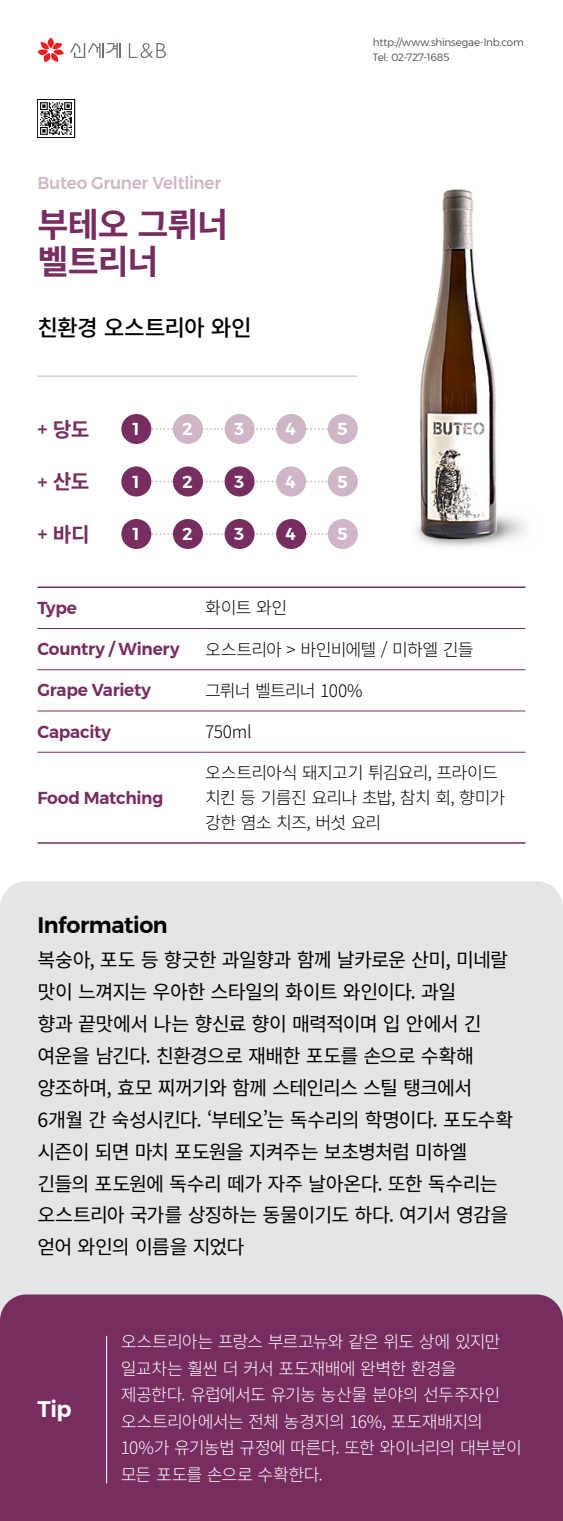
<style>
.page{position:relative;width:563px;height:1521px;background:#fff}
.page>*{position:absolute;margin:0;border:0;box-sizing:border-box;transform-origin:0 0}
.와인제목_45{font:700 33.75px/37.5px "Source Han Sans K";letter-spacing:-.035em;color:#772d60}
.t1{font:600 22.5px "Montserrat";letter-spacing:-.02em;color:#000}
.와인소개_30{font:500 22.5px "Source Han Sans K";letter-spacing:-.03em;color:#000}
.본문영문_30{font:600 22.5px "Montserrat";color:#fff}
.본문_26{font:700 20.25px "Source Han Sans K";color:#772d60}
.t2{font:19.5px/31.9px "Source Han Sans K";letter-spacing:-.04em;color:#000}
.표__팁_23{font:300 17.25px/26.6px "Source Han Sans K";letter-spacing:-.045em;color:#fff}
.표__팁_23-2{font:300 17.25px/24.8px "Source Han Sans K";letter-spacing:-.05em;color:#000}
.표_영문{font:600 17.25px "Montserrat";letter-spacing:-.015em;color:#772d60}
.와인영문_23{font:500 17.25px "Montserrat";letter-spacing:-.015em;color:#cfb6c7}
.표_영문-2{font:600 17.25px "Montserrat";color:#fff}
.신세계_주소전화_14{font:300 10.5px "Montserrat";letter-spacing:-.015em;color:#333}
.s1{font-family:"Montserrat";font-weight:500}
</style>
<div class="page">
<img style="left:323px;top:189px;width:203px;height:360px">
<svg style="left:38px;top:38px;width:26px;height:24px"></svg>
<svg style="left:70px;top:43px;width:50px;height:15px"></svg>
<svg style="left:129px;top:43px;width:37px;height:15px"></svg>
<img style="left:40px;top:100px;width:35px;height:37px">
<svg style="left:151px;top:428px;width:177px;height:2px"></svg>
<div style="left:121px;top:414px;width:30px;height:30px;background:#772d60;border-radius:50%"></div>
<div style="left:173px;top:414px;width:30px;height:30px;background:#cfb6c7;border-radius:50%"></div>
<div style="left:224px;top:414px;width:30px;height:30px;background:#cfb6c7;border-radius:50%"></div>
<div style="left:276px;top:414px;width:30px;height:30px;background:#cfb6c7;border-radius:50%"></div>
<div style="left:328px;top:414px;width:30px;height:30px;background:#cfb6c7;border-radius:50%"></div>
<svg style="left:151px;top:481px;width:177px;height:1px"></svg>
<div style="left:121px;top:466px;width:30px;height:30px;background:#772d60;border-radius:50%"></div>
<div style="left:173px;top:466px;width:30px;height:30px;background:#772d60;border-radius:50%"></div>
<div style="left:224px;top:466px;width:30px;height:30px;background:#772d60;border-radius:50%"></div>
<div style="left:276px;top:466px;width:30px;height:30px;background:#cfb6c7;border-radius:50%"></div>
<div style="left:328px;top:466px;width:30px;height:30px;background:#cfb6c7;border-radius:50%"></div>
<svg style="left:151px;top:533px;width:177px;height:2px"></svg>
<div style="left:121px;top:519px;width:30px;height:30px;background:#772d60;border-radius:50%"></div>
<div style="left:173px;top:519px;width:30px;height:30px;background:#772d60;border-radius:50%"></div>
<div style="left:224px;top:519px;width:30px;height:30px;background:#772d60;border-radius:50%"></div>
<div style="left:276px;top:519px;width:30px;height:30px;background:#772d60;border-radius:50%"></div>
<div style="left:328px;top:519px;width:30px;height:30px;background:#cfb5c7;border-radius:50%"></div>
<hr style="left:38px;top:376px;width:320px;height:1px;background:#cfb6c7">
<hr style="left:38px;top:628px;width:167px;height:1px;background:#772d60">
<hr style="left:205px;top:628px;width:320px;height:1px;background:#772d60">
<hr style="left:38px;top:669px;width:167px;height:1px;background:#772d60">
<hr style="left:205px;top:669px;width:320px;height:1px;background:#772d60">
<hr style="left:38px;top:711px;width:167px;height:1px;background:#772d60">
<hr style="left:205px;top:711px;width:320px;height:1px;background:#772d60">
<hr style="left:38px;top:752px;width:167px;height:1px;background:#772d60">
<hr style="left:205px;top:752px;width:320px;height:1px;background:#772d60">
<hr style="left:38px;top:586px;width:167px;height:2px;background:#772d60">
<hr style="left:205px;top:586px;width:320px;height:2px;background:#772d60">
<hr style="left:38px;top:842px;width:167px;height:2px;background:#772d60">
<hr style="left:205px;top:842px;width:320px;height:2px;background:#772d60">
<div style="left:0;top:881px;width:562px;height:413px;background:#e4e5e7;border-radius:26px"></div>
<div style="left:0;top:1294px;width:562px;height:227px;background:#772d60;border-radius:26px"></div>
<hr style="left:106px;top:1336px;width:1px;height:148px;background:#fff">
<p class="신세계_주소전화_14" style="left:372px;top:35px;width:152px">http://www.shinsegae-lnb.com</p>
<p class="신세계_주소전화_14" style="left:372px;top:49px;width:78px">Tel: 02-727-1685</p>
<p class="와인영문_23" style="left:38px;top:170px;width:185px">Buteo Gruner Veltliner</p>
<p class="와인제목_45" style="left:38px;top:206px;width:192px">부테오 그뤼너 벨트리너</p>
<p class="와인소개_30" style="left:38px;top:315px;width:216px">친환경 오스트리아 와인</p>
<p class="본문_26" style="left:38px;top:418px;width:53px"><span class="s1">+</span> 당도</p>
<p class="표_영문-2" style="left:133px;top:415px;width:8px">1</p>
<p class="표_영문-2" style="left:182px;top:415px;width:12px">2</p>
<p class="표_영문-2" style="left:234px;top:415px;width:12px">3</p>
<p class="표_영문-2" style="left:285px;top:415px;width:12px">4</p>
<p class="표_영문-2" style="left:337px;top:415px;width:12px">5</p>
<p class="본문_26" style="left:38px;top:470px;width:53px"><span class="s1">+</span> 산도</p>
<p class="표_영문-2" style="left:133px;top:468px;width:8px">1</p>
<p class="표_영문-2" style="left:182px;top:468px;width:12px">2</p>
<p class="표_영문-2" style="left:234px;top:468px;width:12px">3</p>
<p class="표_영문-2" style="left:285px;top:468px;width:12px">4</p>
<p class="표_영문-2" style="left:337px;top:468px;width:12px">5</p>
<p class="본문_26" style="left:38px;top:523px;width:54px"><span class="s1">+</span> 바디</p>
<p class="표_영문-2" style="left:133px;top:520px;width:8px">1</p>
<p class="표_영문-2" style="left:182px;top:520px;width:12px">2</p>
<p class="표_영문-2" style="left:234px;top:520px;width:12px">3</p>
<p class="표_영문-2" style="left:285px;top:520px;width:12px">4</p>
<p class="표_영문-2" style="left:337px;top:520px;width:12px">5</p>
<p class="표_영문" style="left:38px;top:594px;width:41px">Type</p>
<p class="표__팁_23-2" style="left:205px;top:596px;width:84px">화이트 와인</p>
<p class="표_영문" style="left:38px;top:635px;width:143px">Country / Winery</p>
<p class="표__팁_23-2" style="left:205px;top:637px;width:270px">오스트리아 &gt; 바인비에텔 / 미하엘 긴들</p>
<p class="표_영문" style="left:38px;top:677px;width:115px">Grape Variety</p>
<p class="표__팁_23-2" style="left:205px;top:679px;width:159px">그뤼너 벨트리너 100%</p>
<p class="표_영문" style="left:38px;top:718px;width:75px">Capacity</p>
<p class="표__팁_23-2" style="left:205px;top:720px;width:48px">750ml</p>
<p class="표_영문" style="left:38px;top:784px;width:127px">Food Matching</p>
<p class="표__팁_23-2" style="left:205px;top:761px;width:301px">오스트리아식 돼지고기 튀김요리, 프라이드 치킨 등 기름진 요리나 초밥, 참치 회, 향미가 강한 염소 치즈, 버섯 요리</p>
<p class="t1" style="left:38px;top:907px;width:132px">Information</p>
<p class="t2" style="left:38px;top:945px;width:477px">복숭아, 포도 등 향긋한 과일향과 함께 날카로운 산미, 미네랄 맛이 느껴지는 우아한 스타일의 화이트 와인이다. 과일<br>향과 끝맛에서 나는 향신료 향이 매력적이며 입 안에서 긴 여운을 남긴다. 친환경으로 재배한 포도를 손으로 수확해 양조하며, 효모 찌꺼기와 함께 스테인리스 스틸 탱크에서<br>6개월 간 숙성시킨다. ‘부테오’는 독수리의 학명이다. 포도수확 시즌이 되면 마치 포도원을 지켜주는 보초병처럼 미하엘 긴들의 포도원에 독수리 떼가 자주 날아온다. 또한 독수리는 오스트리아 국가를 상징하는 동물이기도 하다. 여기서 영감을 얻어 와인의 이름을 지었다</p>
<p class="본문영문_30" style="left:38px;top:1392px;width:35px">Tip</p>
<p class="표__팁_23" style="left:121px;top:1329px;width:402px">오스트리아는 프랑스 부르고뉴와 같은 위도 상에 있지만 일교차는 훨씬 더 커서 포도재배에 완벽한 환경을 제공한다. 유럽에서도 유기농 농산물 분야의 선두주자인 오스트리아에서는 전체 농경지의 16%, 포도재배지의<br>10%가 유기농법 규정에 따른다. 또한 와이너리의 대부분이 모든 포도를 손으로 수확한다.</p>
</div>
